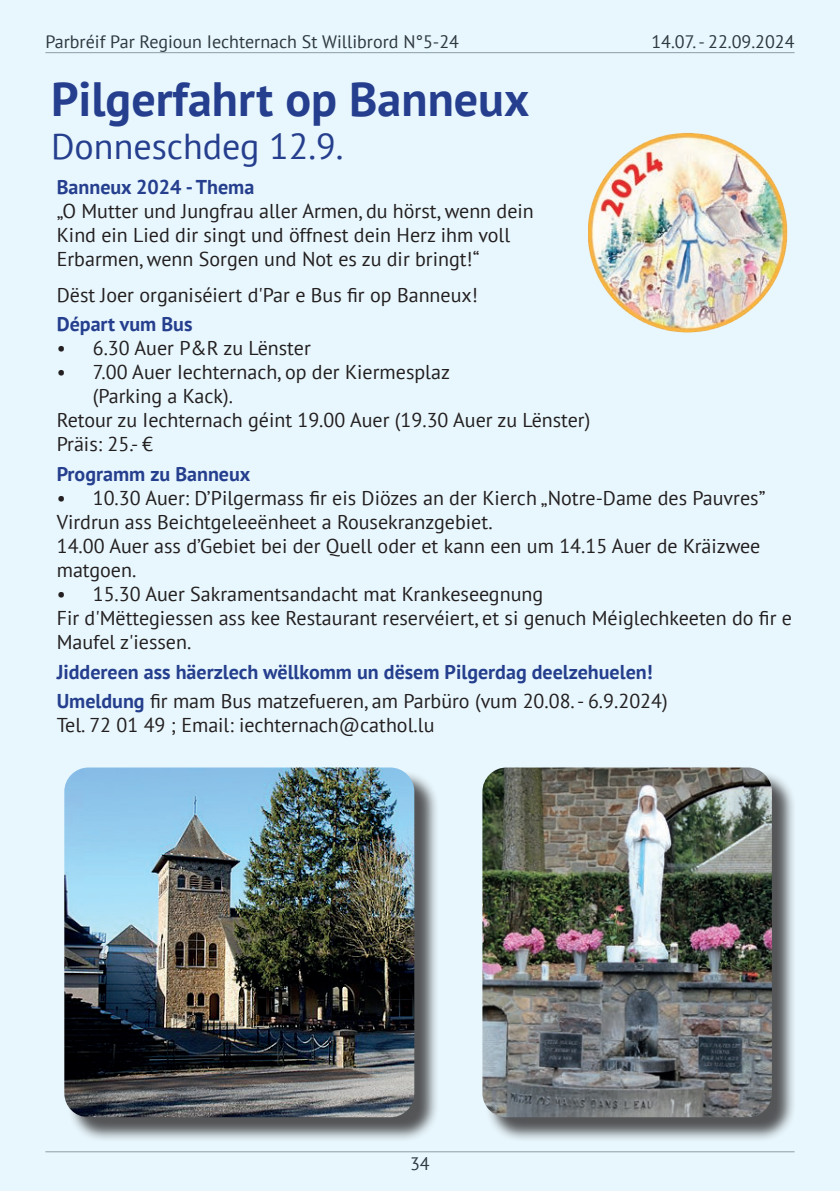
<style>
.page{position:relative;width:840px;height:1191px;background:#fff}
.page>*{position:absolute;margin:0;border:0;box-sizing:border-box;transform-origin:0 0}
.t1{font:700 48px "PT Sans";color:#253f8e}
.t2{font:36px "PT Sans";color:#253f8e}
.t3{font:20px/24px "PT Sans";color:#231f20}
.t4{font:700 20px/29.6px "PT Sans";color:#253f8e}
.t5{font:18px "PT Sans";color:#231f20}
.s1{font-weight:400;color:#231f20}
</style>
<div class="page">
<div style="left:0;top:0;width:839px;height:1191px;background:#e8f7fd"></div>
<img style="left:588px;top:132px;width:198px;height:201px">
<div style="left:485px;top:770px;width:311px;height:372px;background:#231f20;opacity:.75"></div>
<img style="left:482px;top:767px;width:289px;height:350px">
<div style="left:67px;top:770px;width:372px;height:372px;background:#231f20;opacity:.75"></div>
<img style="left:64px;top:767px;width:350px;height:350px">
<p class="t5" style="left:45px;top:30px;width:415px">Parbréif Par Regioun Iechternach St Willibrord N°5-24</p>
<p class="t5" style="left:651px;top:30px;width:144px">14.07. - 22.09.2024</p>
<h1 class="t1" style="left:51px;top:67px;width:479px">Pilgerfahrt op Banneux</h1>
<h2 class="t2" style="left:51px;top:123px;width:294px">Donneschdeg 12.9.</h2>
<p class="t4" style="left:57px;top:172px;width:199px">Banneux 2024 - Thema</p>
<p class="t3" style="left:57px;top:199px;width:478px">„O Mutter und Jungfrau aller Armen, du hörst, wenn dein<br>Kind ein Lied dir singt und öffnest dein Herz ihm voll<br>Erbarmen, wenn Sorgen und Not es zu dir bringt!“</p>
<p class="t3" style="left:57px;top:282px;width:422px">Dëst Joer organiséiert d'Par e Bus fir op Banneux!</p>
<p class="t4" style="left:57px;top:309px;width:137px">Départ vum Bus</p>
<p class="t3" style="left:57px;top:336px;width:255px">• 6.30 Auer P&amp;R zu Lënster</p>
<p class="t3" style="left:57px;top:360px;width:394px">• 7.00 Auer Iechternach, op der Kiermesplaz</p>
<p class="t3" style="left:93px;top:384px;width:142px">(Parking a Kack).</p>
<p class="t3" style="left:57px;top:408px;width:535px">Retour zu Iechternach géint 19.00 Auer (19.30 Auer zu Lënster)</p>
<p class="t3" style="left:57px;top:432px;width:98px">Präis: 25.- €</p>
<p class="t4" style="left:57px;top:459px;width:195px">Programm zu Banneux</p>
<p class="t3" style="left:57px;top:485px;width:709px">• 10.30 Auer: D’Pilgermass fir eis Diözes an der Kierch „Notre-Dame des Pauvres” Virdrun ass Beichtgeleeënheet a Rousekranzgebiet.<br>14.00 Auer ass d’Gebiet bei der Quell oder et kann een um 14.15 Auer de Kräizwee matgoen.</p>
<p class="t3" style="left:57px;top:581px;width:736px">• 15.30 Auer Sakramentsandacht mat Krankeseegnung<br>Fir d'Mëttegiessen ass kee Restaurant reservéiert, et si genuch Méiglechkeeten do fir e<br>Maufel z'iessen.</p>
<p class="t4" style="left:57px;top:656px;width:612px">Jiddereen ass häerzlech wëllkomm un dësem Pilgerdag deelzehuelen!<br>Umeldung <span class="s1">fir mam Bus matzefueren, am Parbüro (vum 20.08. - 6.9.2024)</span></p>
<p class="t3" style="left:57px;top:713px;width:379px">Tel. 72 01 49 ; Email: iechternach@cathol.lu</p>
<p class="t5" style="left:410px;top:1152px;width:21px">34</p>
</div>
